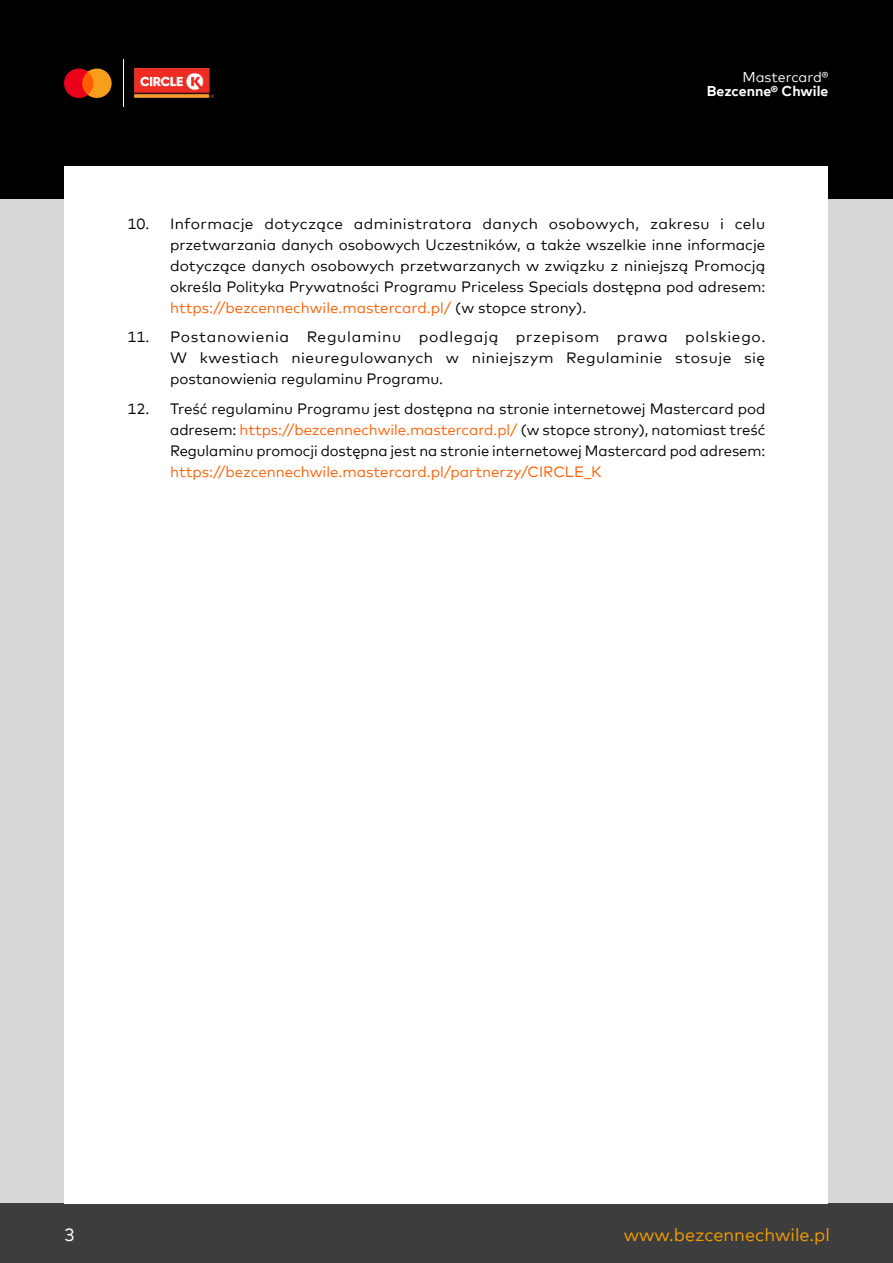
<style>
.page{position:relative;width:893px;height:1263px;background:#fff}
.page>*{position:absolute;margin:0;border:0;box-sizing:border-box;transform-origin:0 0}
.t1{font:18px "Mark Offc For MC";color:#f59e00}
.t2{font:18px "Mark Offc For MC";color:#fff}
.t3{font:15px/21px "Mark Offc For MC";color:#000;text-align:justify}
.t4{font:15px "Mark Offc For MC";color:#ff5e00}
.t5{font:700 14.1px "Mark Offc For MC";color:#fff}
.t6{font:14.1px "Mark Offc For MC";color:#fff}
.s1{color:#ff5e00}
</style>
<div class="page">
<div style="left:0;top:132px;width:893px;height:1095px;background:#d9d6d6"></div>
<div style="left:0;top:1203px;width:893px;height:60px;background:#3d3d3d"></div>
<div style="left:0;top:0;width:893px;height:199px;background:#000"></div>
<div style="left:65px;top:167px;width:763px;height:1036px;background:#fff"></div>
<svg style="left:64px;top:69px;width:48px;height:29px"></svg>
<hr style="left:123px;top:59px;width:1px;height:48px;background:#fff">
<img style="left:135px;top:68px;width:78px;height:30px">
<p class="t6" style="left:742px;top:66px;width:87px">Mastercard®</p>
<p class="t5" style="left:707px;top:80px;width:123px">Bezcenne® Chwile</p>
<p class="t3" style="left:170px;top:212px;width:597px;text-indent:-43px">10. Informacje dotyczące administratora danych osobowych, zakresu i celu przetwarzania danych osobowych Uczestników, a także wszelkie inne informacje dotyczące danych osobowych przetwarzanych w związku z niniejszą Promocją określa Polityka Prywatności Programu Priceless Specials dostępna pod adresem: <span class="s1">https://bezcennechwile.mastercard.pl/</span> (w stopce strony).</p>
<p class="t3" style="left:170px;top:325px;width:597px;text-indent:-43px">11. Postanowienia Regulaminu podlegają przepisom prawa polskiego.<br>W kwestiach nieuregulowanych w niniejszym Regulaminie stosuje się postanowienia regulaminu Programu.</p>
<p class="t3" style="left:170px;top:397px;width:597px;text-indent:-43px">12. Treść regulaminu Programu jest dostępna na stronie internetowej Mastercard pod adresem: <span class="s1">https://bezcennechwile.mastercard.pl/</span> (w stopce strony), natomiast treść Regulaminu promocji dostępna jest na stronie internetowej Mastercard pod adresem:</p>
<p class="t4" style="left:170px;top:460px;width:433px">https://bezcennechwile.mastercard.pl/partnerzy/CIRCLE_K</p>
<p class="t2" style="left:64px;top:1221px;width:12px">3</p>
<p class="t1" style="left:624px;top:1221px;width:208px">www.bezcennechwile.pl</p>
</div>
